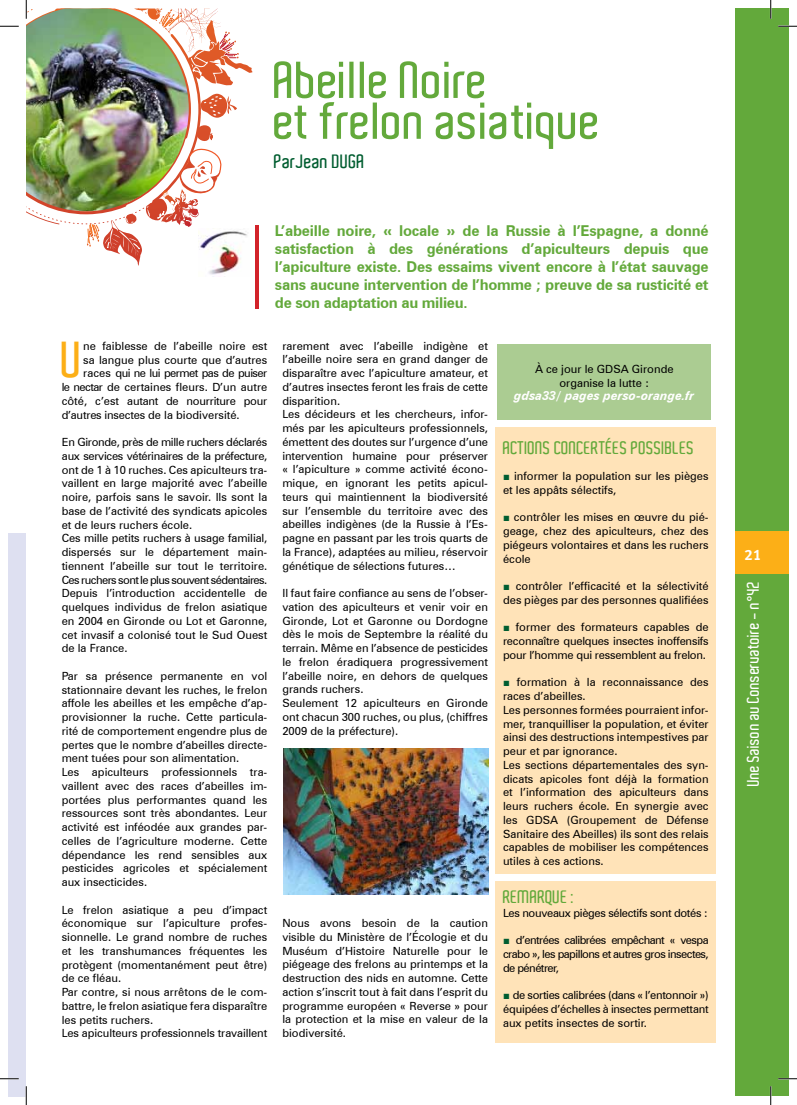
<style>
.page{position:relative;width:797px;height:1105px;background:#fff}
.page>*{position:absolute;margin:0;border:0;box-sizing:border-box;transform-origin:0 0}
.t1{font:600 50px/40.9px "Aldo";color:#63a93b}
.t2{font:600 49.12px "Aldo";color:#fcaf17}
.t3{font:600 18.75px "Aldo";color:#005d30}
.t4{font:600 17.5px "Aldo";color:#63a93b}
.t5{font:600 16.25px "Aldo";color:#fff}
.t6{font:700 15px/18px "Zurich BT";letter-spacing:-.02em;color:#63a93b;text-align:justify}
.t7{font:15px "Meta Bold CELF Roman";color:#fff}
.t8{font:italic 700 12.5px "Zurich BT";color:#fff}
.t9{font:11.25px/13.8px "Zurich BT";color:#000}
.t10{font:11.25px "Zurich BT";letter-spacing:-.03em;color:#000}
.t11{font:11.25px "Zurich BT";letter-spacing:-.02em;color:#000}
.t12{font:11.25px "Zurich BT";letter-spacing:-.05em;color:#000}
.s1{font-family:"Arial";color:#005d30}
</style>
<div class="page">
<div style="left:9px;top:533px;width:17px;height:563px;background:#dee0f1"></div>
<div style="left:495px;top:427px;width:221px;height:446px;background:#ffe3b8"></div>
<div style="left:495px;top:881px;width:221px;height:162px;background:#ffe3b8"></div>
<div style="left:735px;top:9px;width:53px;height:1087px;background:#63a93b"></div>
<div style="left:735px;top:531px;width:53px;height:43px;background:#fcaf17"></div>
<img style="left:208px;top:266px;width:28px;height:9px">
<hr style="left:255px;top:225px;width:3px;height:83px;background:#d2232a">
<img style="left:283px;top:748px;width:206px;height:146px">
<div style="left:497px;top:345px;width:214px;height:75px;background:#abcc92"></div>
<svg style="left:778px;top:25px;width:19px;height:2px"></svg>
<svg style="left:0;top:1078px;width:19px;height:1px"></svg>
<svg style="left:778px;top:1078px;width:19px;height:1px"></svg>
<img style="left:0;top:0;width:253px;height:266px">
<svg style="left:25px;top:1086px;width:2px;height:19px"></svg>
<svg style="left:770px;top:0;width:1px;height:19px"></svg>
<svg style="left:770px;top:1086px;width:1px;height:19px"></svg>
<h1 class="t1" style="left:274px;top:60px;width:328px">Abeille Noire<br>et frelon asiatique</h1>
<h3 class="t3" style="left:274px;top:151px;width:92px">ParJean DUGA</h3>
<p class="t6" style="left:275px;top:222px;width:435px">L’abeille noire, « locale » de la Russie à l’Espagne, a donné satisfaction à des générations d’apiculteurs depuis que l’apiculture existe. Des essaims vivent encore à l’état sauvage sans aucune intervention de l’homme ; preuve de sa rusticité et de son adaptation au milieu.</p>
<h2 class="t2" style="left:62px;top:332px;width:23px">U</h2>
<p class="t9" style="left:83px;top:339px;width:185px">ne faiblesse de l’abeille noire est</p>
<p class="t9" style="left:83px;top:353px;width:185px">sa langue plus courte que d’autres</p>
<p class="t12" style="left:83px;top:366px;width:185px">races qui ne lui permet pas de puiser</p>
<p class="t9" style="left:62px;top:380px;width:207px">le nectar de certaines fleurs. D’un autre</p>
<p class="t11" style="left:62px;top:394px;width:207px">côté, c’est autant de nourriture pour</p>
<p class="t9" style="left:62px;top:408px;width:179px">d’autres insectes de la biodiversité.</p>
<p class="t9" style="left:62px;top:435px;width:207px">En Gironde, près de mille ruchers déclarés aux services vétérinaires de la préfecture, ont de 1 à 10 ruches. Ces apiculteurs tra&shy;vaillent en large majorité avec l’abeille noire, parfois sans le savoir. Ils sont la base de l’activité des syndicats apicoles et de leurs ruchers école.<br>Ces mille petits ruchers à usage familial, dispersés sur le département main&shy;tiennent l’abeille sur tout le territoire.<br>Ces ruchers sont le plus souvent sédentaires.<br>Depuis l’introduction accidentelle de quelques individus de frelon asiatique en 2004 en Gironde ou Lot et Garonne, cet invasif a colonisé tout le Sud Ouest de la France.</p>
<p class="t9" style="left:62px;top:669px;width:207px">Par sa présence permanente en vol stationnaire devant les ruches, le frelon affole les abeilles et les empêche d’ap&shy;provisionner la ruche. Cette particula&shy;rité de comportement engendre plus de pertes que le nombre d’abeilles directe&shy;ment tuées pour son alimentation.<br>Les apiculteurs professionnels tra&shy;vaillent avec des races d’abeilles im&shy;portées plus performantes quand les ressources sont très abondantes. Leur activité est inféodée aux grandes par&shy;celles de l’agriculture moderne. Cette dépendance les rend sensibles aux pesticides agricoles et spécialement aux insecticides.</p>
<p class="t9" style="left:62px;top:902px;width:207px">Le frelon asiatique a peu d’impact économique sur l’apiculture profes&shy;sionnelle. Le grand nombre de ruches et les transhumances fréquentes les protègent (momentanément peut être) de ce fléau.<br>Par contre, si nous arrêtons de le com&shy;battre, le frelon asiatique fera disparaître les petits ruchers.<br>Les apiculteurs professionnels travaillent</p>
<p class="t9" style="left:282px;top:339px;width:207px">rarement avec l’abeille indigène et l’abeille noire sera en grand danger de disparaître avec l’apiculture amateur, et d’autres insectes feront les frais de cette disparition.<br>Les décideurs et les chercheurs, infor&shy;més par les apiculteurs professionnels, émettent des doutes sur l’urgence d’une intervention humaine pour préserver « l’apiculture » comme activité écono&shy;mique, en ignorant les petits apicul&shy;teurs qui maintiennent la biodiversité sur l’ensemble du territoire avec des abeilles indigènes (de la Russie à l’Es&shy;pagne en passant par les trois quarts de la France), adaptées au milieu, réservoir génétique de sélections futures…</p>
<p class="t9" style="left:282px;top:586px;width:207px">Il faut faire confiance au sens de l’obser&shy;vation des apiculteurs et venir voir en Gironde, Lot et Garonne ou Dordogne dès le mois de Septembre la réalité du terrain. Même en l’absence de pesticides le frelon éradiquera progressivement l’abeille noire, en dehors de quelques grands ruchers.<br>Seulement 12 apiculteurs en Gironde ont chacun 300 ruches, ou plus, (chiffres 2009 de la préfecture).</p>
<p class="t9" style="left:282px;top:916px;width:207px;text-align:justify">Nous avons besoin de la caution visible du Ministère de l’Écologie et du Muséum d’Histoire Naturelle pour le piégeage des frelons au printemps et la destruction des nids en automne. Cette action s’inscrit tout à fait dans l’esprit du programme européen « Reverse » pour la protection et la mise en valeur de la biodiversité.</p>
<p class="t9" style="left:535px;top:362px;width:140px;text-align:center">À ce jour le GDSA Gironde organise la lutte :</p>
<p class="t8" style="left:514px;top:388px;width:182px">gdsa33/ pages perso-orange.fr</p>
<h3 class="t4" style="left:503px;top:438px;width:193px">ACTIONS CONCERTÉES POSSIBLES</h3>
<p class="t9" style="left:503px;top:469px;width:207px"><span class="s1">■</span> informer la population sur les pièges et les appâts sélectifs,</p>
<p class="t9" style="left:503px;top:510px;width:207px;text-align:justify"><span class="s1">■</span> contrôler les mises en œuvre du pié&shy;geage, chez des apiculteurs, chez des piégeurs volontaires et dans les ruchers école</p>
<p class="t9" style="left:503px;top:579px;width:207px"><span class="s1">■</span> contrôler l’efficacité et la sélectivité des pièges par des personnes qualifiées</p>
<p class="t9" style="left:503px;top:620px;width:207px;text-align:justify"><span class="s1">■</span> former des formateurs capables de reconnaître quelques insectes inoffensifs pour l’homme qui ressemblent au frelon.</p>
<p class="t9" style="left:503px;top:675px;width:207px"><span class="s1">■</span> formation à la reconnaissance des races d’abeilles.<br>Les personnes formées pourraient infor&shy;mer, tranquilliser la population, et éviter ainsi des destructions intempestives par peur et par ignorance.<br>Les sections départementales des syn&shy;dicats apicoles font déjà la formation et l’information des apiculteurs dans leurs ruchers école. En synergie avec les GDSA (Groupement de Défense Sanitaire des Abeilles) ils sont des relais capables de mobiliser les compétences utiles à ces actions.</p>
<h3 class="t4" style="left:503px;top:887px;width:73px">REMARQUE :</h3>
<p class="t10" style="left:503px;top:906px;width:207px">Les nouveaux pièges sélectifs sont dotés :</p>
<p class="t9" style="left:503px;top:933px;width:207px;text-align:justify"><span class="s1">■</span> d’entrées calibrées empêchant « vespa crabo », les papillons et autres gros insectes, de pénétrer,</p>
<p class="t9" style="left:503px;top:988px;width:207px;text-align:justify"><span class="s1">■</span> de sorties calibrées (dans « l’entonnoir ») équipées d’échelles à insectes permettant aux petits insectes de sortir.</p>
<h3 class="t7" style="left:744px;top:545px;width:18px">21</h3>
<h3 class="t5" style="left:744px;top:786px;width:207px;rotate:-90deg">Une Saison au Conservatoire - n°42</h3>
</div>
